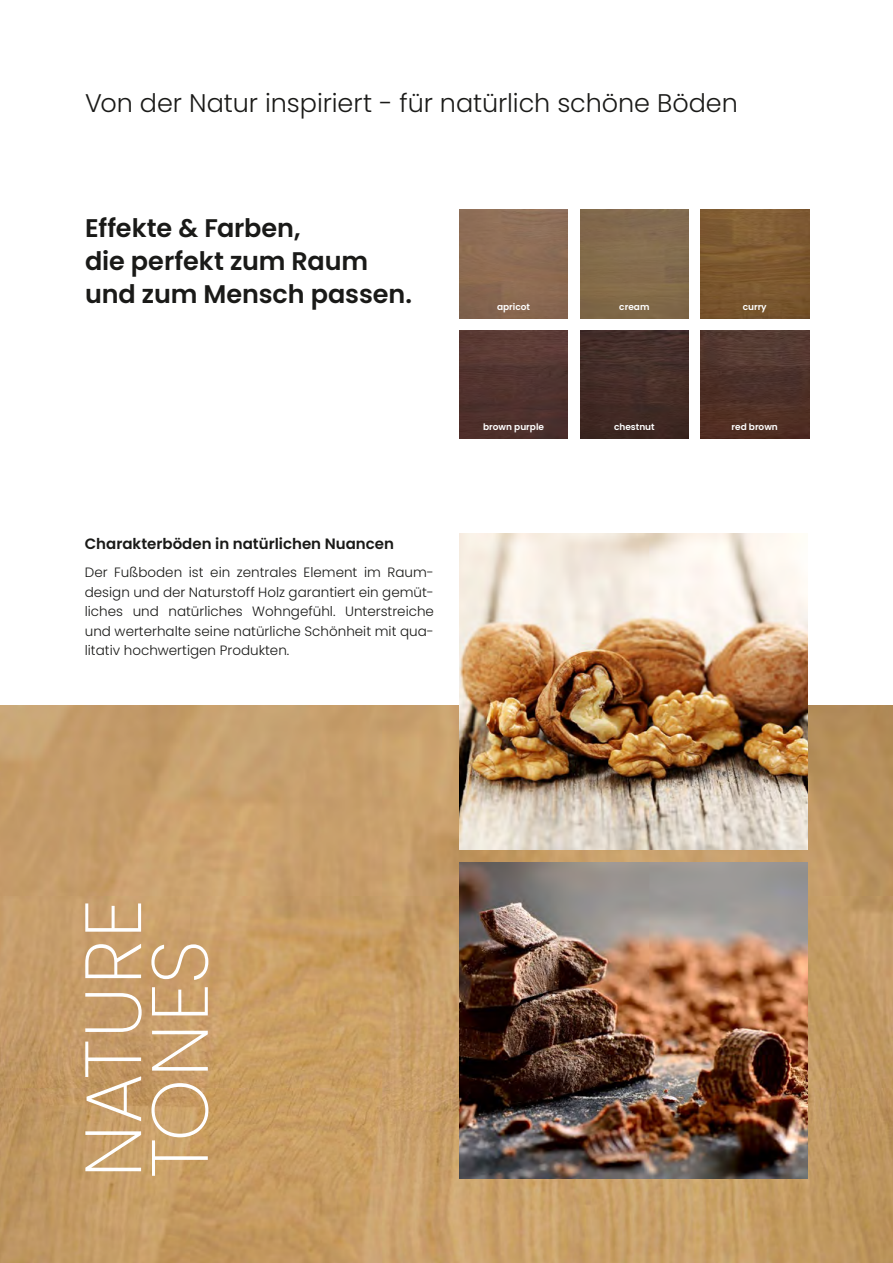
<style>
.page{position:relative;width:893px;height:1263px;background:#fff}
.page>*{position:absolute;margin:0;border:0;box-sizing:border-box;transform-origin:0 0}
.Subheadline_semibold{font:200 79.5px/66.8px "Poppins";letter-spacing:.02em;color:#fff}
.Headline_17_semibold{font:600 25.5px/33px "Poppins";letter-spacing:-.005em;color:#1a1a18}
.Headline_17_light{font:300 25.5px "Poppins";color:#1a1a18}
.Headline_10_semibold{font:600 15px "Poppins";color:#1a1a18}
.Fließtext_9_13{font:300 13.5px/19.5px "Poppins";color:#1a1a18;text-align:justify}
.Fließtext_9_13-2{font:600 9px "Poppins";color:#fff}
</style>
<div class="page">
<img style="left:459px;top:330px;width:109px;height:109px">
<img style="left:580px;top:330px;width:109px;height:109px">
<img style="left:700px;top:330px;width:109px;height:109px">
<img style="left:700px;top:210px;width:109px;height:109px">
<img style="left:459px;top:210px;width:109px;height:109px">
<div style="left:580px;top:210px;width:109px;height:109px;background:#836a4b"></div>
<img style="left:0;top:706px;width:893px;height:557px">
<img style="left:459px;top:534px;width:349px;height:315px">
<img style="left:459px;top:863px;width:349px;height:315px">
<p class="Headline_17_light" style="left:85px;top:88px;width:654px">Von der Natur inspiriert - für natürlich schöne Böden</p>
<p class="Headline_17_semibold" style="left:85px;top:211px;width:329px">Effekte &amp; Farben,<br>die perfekt zum Raum und zum Mensch passen.</p>
<p class="Headline_10_semibold" style="left:85px;top:535px;width:311px">Charakterböden in natürlichen Nuancen</p>
<p class="Fließtext_9_13" style="left:85px;top:563px;width:351px">Der Fußboden ist ein zentrales Element im Raum&shy;design und der Naturstoff Holz garantiert ein gemüt&shy;liches und natürliches Wohngefühl. Unterstreiche und werterhalte seine natürliche Schönheit mit qua&shy;litativ hochwertigen Produkten.</p>
<p class="Fließtext_9_13-2" style="left:497px;top:302px;width:34px">apricot</p>
<p class="Fließtext_9_13-2" style="left:619px;top:302px;width:32px">cream</p>
<p class="Fließtext_9_13-2" style="left:743px;top:302px;width:26px">curry</p>
<p class="Fließtext_9_13-2" style="left:483px;top:422px;width:63px">brown purple</p>
<p class="Fließtext_9_13-2" style="left:731px;top:422px;width:48px">red brown</p>
<p class="Fließtext_9_13-2" style="left:614px;top:422px;width:42px">chestnut</p>
<p class="Subheadline_semibold" style="left:80px;top:1178px;width:280px;rotate:-90deg">NATURE<br>TONES</p>
</div>
